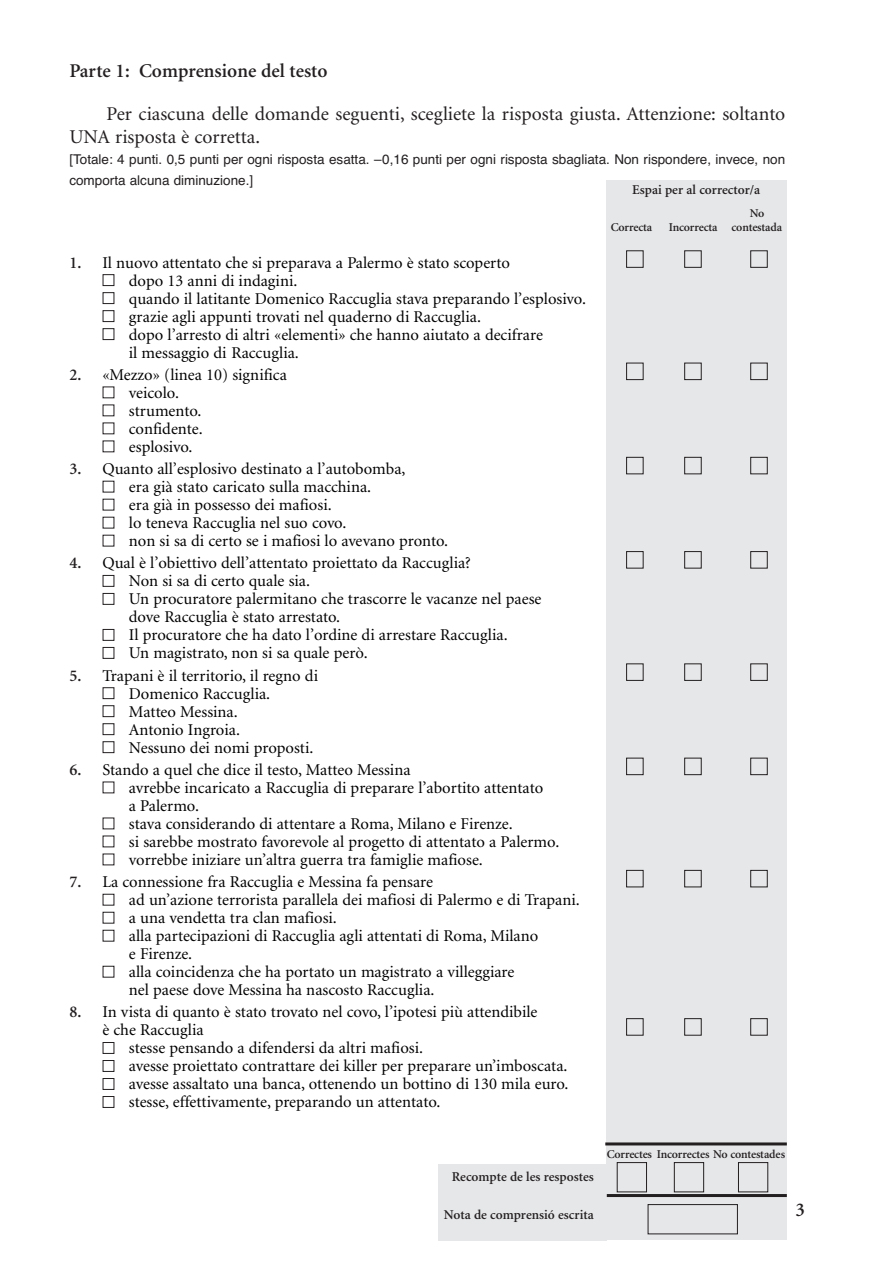
<style>
.page{position:relative;width:893px;height:1263px;background:#fff}
.page>*{position:absolute;margin:0;border:0;box-sizing:border-box;transform-origin:0 0}
.t1{font:19.5px/22.5px "Minion";color:#231f20}
.t2{font:600 19.5px "Minion";color:#231f20}
.t3{font:16.5px/18px "Minion";color:#000}
.t4{font:13.5px/21px "Helvetica";color:#231f20}
.t5{font:600 13.5px "Minion";color:#231f20}
.t6{font:600 12px "Minion";letter-spacing:-.015em;color:#231f20}
.s1{font-weight:600;color:#231f20}
.s2{color:#fff}
</style>
<div class="page">
<div style="left:605px;top:181px;width:181px;height:1059px;background:#e6e7e9"></div>
<hr style="left:605px;top:1142px;width:181px;height:3px;background:#231f20">
<svg style="left:616px;top:1162px;width:152px;height:72px"></svg>
<div style="left:438px;top:1164px;width:169px;height:76px;background:#e6e7e9"></div>
<hr style="left:606px;top:1194px;width:180px;height:3px;background:#231f20">
<svg style="left:626px;top:250px;width:141px;height:786px"></svg>
<p class="t2" style="left:69px;top:63px;width:260px">Parte 1: Comprensione del testo</p>
<p class="t1" style="left:69px;top:104px;width:717px;text-indent:37px">Per ciascuna delle domande seguenti, scegliete la risposta giusta. Attenzione: soltanto<br>UNA risposta è corretta.</p>
<p class="t4" style="left:69px;top:150px;width:717px">[Totale: 4 punti. 0,5 punti per ogni risposta esatta. –0,16 punti per ogni risposta sbagliata. Non rispondere, invece, non comporta alcuna diminuzione.]</p>
<p class="t5" style="left:632px;top:184px;width:129px">Espai per al corrector/a</p>
<p class="t6" style="left:749px;top:209px;width:16px">No</p>
<p class="t6" style="left:611px;top:223px;width:43px">Correcta</p>
<p class="t6" style="left:669px;top:223px;width:115px">Incorrecta contestada</p>
<p class="t3" style="left:69px;top:255px;width:442px"><span class="s1">1.</span> Il nuovo attentato che si preparava a Palermo è stato scoperto</p>
<p class="t3" style="left:102px;top:273px;width:196px"><span class="s2">■</span> dopo 13 anni di indagini.</p>
<p class="t3" style="left:102px;top:291px;width:485px"><span class="s2">■</span> quando il latitante Domenico Raccuglia stava preparando l’esplosivo.</p>
<p class="t3" style="left:102px;top:309px;width:380px"><span class="s2">■</span> grazie agli appunti trovati nel quaderno di Raccuglia.</p>
<p class="t3" style="left:129px;top:327px;width:415px;text-indent:-26px"><span class="s2">■</span> dopo l’arresto di altri «elementi» che hanno aiutato a decifrare il messaggio di Raccuglia.</p>
<p class="t3" style="left:69px;top:367px;width:219px"><span class="s1">2.</span> «Mezzo» (linea 10) significa</p>
<p class="t3" style="left:102px;top:385px;width:78px"><span class="s2">■</span> veicolo.</p>
<p class="t3" style="left:102px;top:403px;width:101px"><span class="s2">■</span> strumento.</p>
<p class="t3" style="left:102px;top:421px;width:102px"><span class="s2">■</span> confidente.</p>
<p class="t3" style="left:102px;top:439px;width:92px"><span class="s2">■</span> esplosivo.</p>
<p class="t3" style="left:69px;top:461px;width:337px"><span class="s1">3.</span> Quanto all’esplosivo destinato a l’autobomba,</p>
<p class="t3" style="left:102px;top:479px;width:270px"><span class="s2">■</span> era già stato caricato sulla macchina.</p>
<p class="t3" style="left:102px;top:497px;width:231px"><span class="s2">■</span> era già in possesso dei mafiosi.</p>
<p class="t3" style="left:102px;top:515px;width:245px"><span class="s2">■</span> lo teneva Raccuglia nel suo covo.</p>
<p class="t3" style="left:102px;top:533px;width:347px"><span class="s2">■</span> non si sa di certo se i mafiosi lo avevano pronto.</p>
<p class="t3" style="left:69px;top:555px;width:403px"><span class="s1">4.</span> Qual è l’obiettivo dell’attentato proiettato da Raccuglia?</p>
<p class="t3" style="left:102px;top:573px;width:209px"><span class="s2">■</span> Non si sa di certo quale sia.</p>
<p class="t3" style="left:129px;top:591px;width:414px;text-indent:-26px"><span class="s2">■</span> Un procuratore palermitano che trascorre le vacanze nel paese dove Raccuglia è stato arrestato.</p>
<p class="t3" style="left:102px;top:627px;width:406px"><span class="s2">■</span> Il procuratore che ha dato l’ordine di arrestare Raccuglia.</p>
<p class="t3" style="left:102px;top:645px;width:267px"><span class="s2">■</span> Un magistrato, non si sa quale però.</p>
<p class="t3" style="left:69px;top:668px;width:250px"><span class="s1">5.</span> Trapani è il territorio, il regno di</p>
<p class="t3" style="left:102px;top:686px;width:169px"><span class="s2">■</span> Domenico Raccuglia.</p>
<p class="t3" style="left:102px;top:704px;width:137px"><span class="s2">■</span> Matteo Messina.</p>
<p class="t3" style="left:102px;top:722px;width:139px"><span class="s2">■</span> Antonio Ingroia.</p>
<p class="t3" style="left:102px;top:740px;width:212px"><span class="s2">■</span> Nessuno dei nomi proposti.</p>
<p class="t3" style="left:69px;top:762px;width:343px"><span class="s1">6.</span> Stando a quel che dice il testo, Matteo Messina</p>
<p class="t3" style="left:129px;top:780px;width:416px;text-indent:-26px"><span class="s2">■</span> avrebbe incaricato a Raccuglia di preparare l’abortito attentato a Palermo.</p>
<p class="t3" style="left:102px;top:816px;width:412px"><span class="s2">■</span> stava considerando di attentare a Roma, Milano e Firenze.</p>
<p class="t3" style="left:102px;top:834px;width:458px"><span class="s2">■</span> si sarebbe mostrato favorevole al progetto di attentato a Palermo.</p>
<p class="t3" style="left:102px;top:852px;width:382px"><span class="s2">■</span> vorrebbe iniziare un’altra guerra tra famiglie mafiose.</p>
<p class="t3" style="left:69px;top:874px;width:365px"><span class="s1">7.</span> La connessione fra Raccuglia e Messina fa pensare</p>
<p class="t3" style="left:102px;top:892px;width:479px"><span class="s2">■</span> ad un’azione terrorista parallela dei mafiosi di Palermo e di Trapani.</p>
<p class="t3" style="left:102px;top:910px;width:236px"><span class="s2">■</span> a una vendetta tra clan mafiosi.</p>
<p class="t3" style="left:129px;top:928px;width:411px;text-indent:-26px"><span class="s2">■</span> alla partecipazioni di Raccuglia agli attentati di Roma, Milano e Firenze.</p>
<p class="t3" style="left:129px;top:964px;width:387px;text-indent:-26px"><span class="s2">■</span> alla coincidenza che ha portato un magistrato a villeggiare nel paese dove Messina ha nascosto Raccuglia.</p>
<p class="t3" style="left:102px;top:1004px;width:436px;text-indent:-33px"><span class="s1">8.</span> In vista di quanto è stato trovato nel covo, l’ipotesi più attendibile è che Raccuglia</p>
<p class="t3" style="left:102px;top:1040px;width:322px"><span class="s2">■</span> stesse pensando a difendersi da altri mafiosi.</p>
<p class="t3" style="left:102px;top:1058px;width:466px"><span class="s2">■</span> avesse proiettato contrattare dei killer per preparare un’imboscata.</p>
<p class="t3" style="left:102px;top:1076px;width:467px"><span class="s2">■</span> avesse assaltato una banca, ottenendo un bottino di 130 mila euro.</p>
<p class="t3" style="left:102px;top:1094px;width:339px"><span class="s2">■</span> stesse, effettivamente, preparando un attentato.</p>
<p class="t5" style="left:452px;top:1171px;width:143px">Recompte de les respostes</p>
<p class="t5" style="left:444px;top:1209px;width:152px">Nota de comprensió escrita</p>
<p class="t6" style="left:607px;top:1149px;width:180px">Correctes Incorrectes No contestades</p>
<p class="t2" style="left:795px;top:1202px;width:11px">3</p>
</div>
